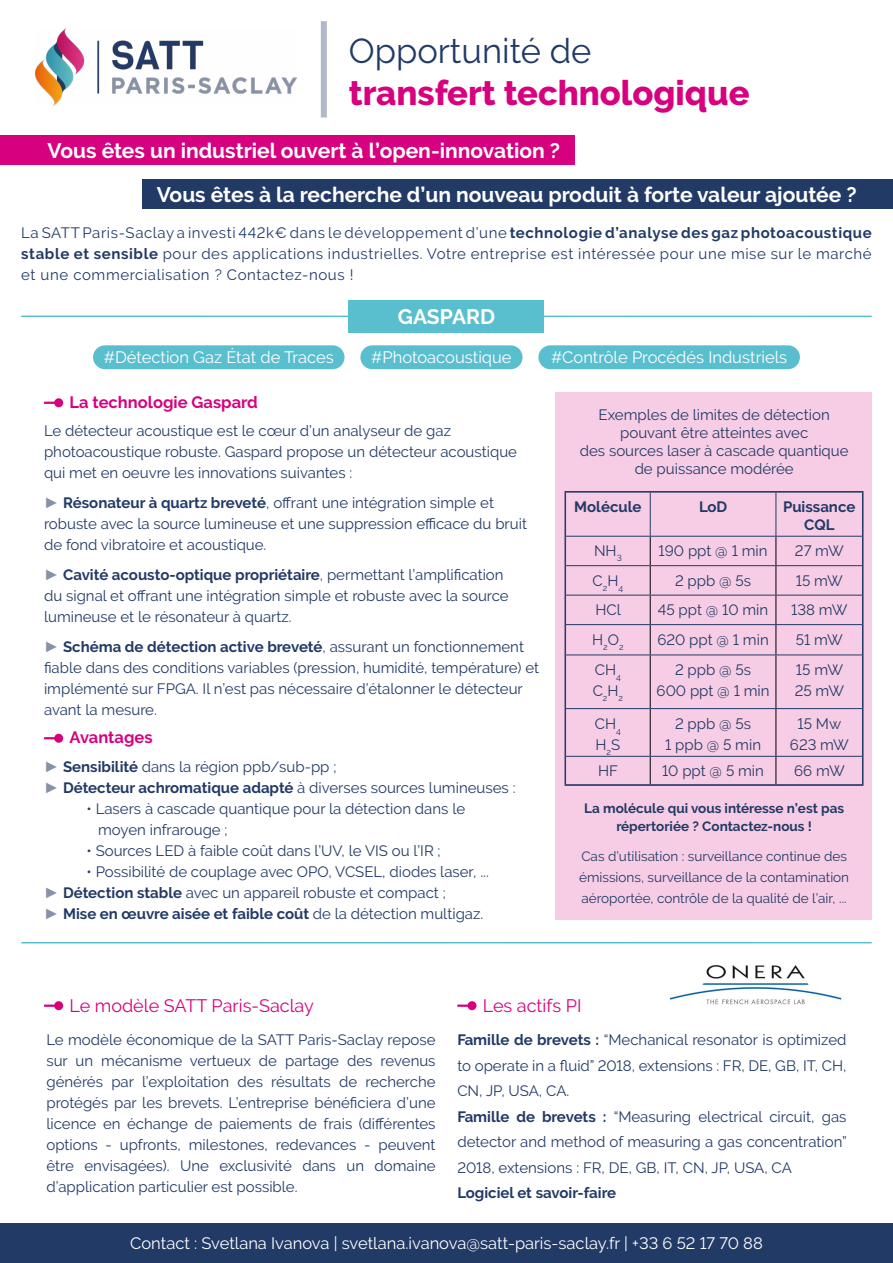
<style>
.page{position:relative;width:893px;height:1263px;background:#fff}
.page>*{position:absolute;margin:0;border:0;box-sizing:border-box;transform-origin:0 0}
.t1{font:800 34.5px "Raleway";color:#d7007f}
.t2{font:34.5px "Raleway";color:#223a66}
.t3{font:700 21px "Raleway";color:#fff}
.t4{font:18px "Raleway";color:#d7007f}
.t5{font:16.5px "Raleway";color:#fff}
.t6{font:700 16.5px "Raleway";color:#d7007f}
.t7{font:15px/21px "Raleway";color:#223a66}
.t8{font:700 15px/18px "Raleway";color:#223a66;text-align:center}
.t9{font:13.5px/21px "Raleway";color:#223a66}
.t10{font:700 13.5px/18px "Raleway";color:#223a66;text-align:center}
.s1{font-weight:700}
.s2{font-family:"Arial";color:#8692a7}
</style>
<div class="page">
<div style="left:555px;top:392px;width:317px;height:527px;background:#f7cde5"></div>
<hr style="left:21px;top:316px;width:851px;height:1px;background:#59bfce">
<div style="left:142px;top:179px;width:751px;height:29px;background:#223a66"></div>
<img style="left:35px;top:29px;width:262px;height:77px">
<div style="left:321px;top:21px;width:6px;height:96px;background:#b0b8c9"></div>
<div style="left:0;top:135px;width:574px;height:30px;background:#d7007f"></div>
<div style="left:349px;top:301px;width:195px;height:32px;background:#59bfce"></div>
<div style="left:0;top:1223px;width:893px;height:40px;background:#223a66"></div>
<div style="left:93px;top:345px;width:252px;height:24px;background:#59bfce;border-radius:12px"></div>
<div style="left:360px;top:345px;width:163px;height:24px;background:#59bfce;border-radius:12px"></div>
<div style="left:538px;top:345px;width:262px;height:24px;background:#59bfce;border-radius:12px"></div>
<hr style="left:457px;top:1004px;width:15px;height:3px;background:#d7007f">
<div style="left:467px;top:1001px;width:9px;height:9px;background:#d7007f;border-radius:50%"></div>
<hr style="left:44px;top:1004px;width:15px;height:3px;background:#d7007f">
<div style="left:54px;top:1001px;width:9px;height:9px;background:#d7007f;border-radius:50%"></div>
<svg style="left:650px;top:537px;width:1px;height:117px"></svg>
<svg style="left:776px;top:537px;width:1px;height:117px"></svg>
<hr style="left:650px;top:655px;width:1px;height:53px;background:#000">
<hr style="left:776px;top:655px;width:1px;height:53px;background:#000">
<hr style="left:650px;top:709px;width:1px;height:47px;background:#000">
<hr style="left:776px;top:709px;width:1px;height:47px;background:#000">
<svg style="left:650px;top:757px;width:1px;height:26px"></svg>
<svg style="left:776px;top:757px;width:1px;height:26px"></svg>
<hr style="left:565px;top:565px;width:85px;height:1px;background:#223a66">
<hr style="left:650px;top:565px;width:126px;height:1px;background:#223a66">
<hr style="left:776px;top:565px;width:87px;height:1px;background:#223a66">
<hr style="left:565px;top:595px;width:85px;height:1px;background:#223a66">
<hr style="left:650px;top:595px;width:126px;height:1px;background:#223a66">
<hr style="left:776px;top:595px;width:87px;height:1px;background:#223a66">
<hr style="left:565px;top:624px;width:85px;height:1px;background:#223a66">
<hr style="left:650px;top:624px;width:126px;height:1px;background:#223a66">
<hr style="left:776px;top:624px;width:87px;height:1px;background:#223a66">
<hr style="left:565px;top:654px;width:85px;height:1px;background:#223a66">
<hr style="left:650px;top:654px;width:126px;height:1px;background:#223a66">
<hr style="left:776px;top:654px;width:87px;height:1px;background:#223a66">
<hr style="left:565px;top:708px;width:85px;height:1px;background:#223a66">
<hr style="left:650px;top:708px;width:126px;height:1px;background:#223a66">
<hr style="left:776px;top:708px;width:87px;height:1px;background:#223a66">
<hr style="left:565px;top:756px;width:85px;height:1px;background:#223a66">
<hr style="left:650px;top:756px;width:126px;height:1px;background:#223a66">
<hr style="left:776px;top:756px;width:87px;height:1px;background:#223a66">
<hr style="left:650px;top:492px;width:1px;height:44px;background:#223a66">
<hr style="left:776px;top:492px;width:1px;height:44px;background:#223a66">
<hr style="left:565px;top:536px;width:85px;height:1px;background:#223a66">
<hr style="left:650px;top:536px;width:126px;height:1px;background:#223a66">
<hr style="left:776px;top:536px;width:87px;height:1px;background:#223a66">
<div style="left:565px;top:491px;width:298px;height:294px;border:1px solid #223a66"></div>
<svg style="left:44px;top:737px;width:10px;height:2px"></svg>
<div style="left:54px;top:734px;width:9px;height:9px;background:#d7007f;border-radius:50%"></div>
<svg style="left:44px;top:402px;width:10px;height:2px"></svg>
<div style="left:54px;top:398px;width:9px;height:9px;background:#d7007f;border-radius:50%"></div>
<hr style="left:21px;top:942px;width:851px;height:1px;background:#59bfce">
<img style="left:669px;top:965px;width:173px;height:40px">
<h1 class="t2" style="left:349px;top:31px;width:244px">Opportunité de</h1>
<h1 class="t1" style="left:349px;top:73px;width:402px">transfert technologique</h1>
<h2 class="t3" style="left:48px;top:138px;width:514px">Vous êtes un industriel ouvert à l’open-innovation ?</h2>
<h2 class="t3" style="left:157px;top:182px;width:701px">Vous êtes à la recherche d’un nouveau produit à forte valeur ajoutée ?</h2>
<p class="t7" style="left:21px;top:223px;width:852px;text-align:justify">La SATT Paris-Saclay a investi 442k€ dans le développement d’une <span class="s1">technologie d’analyse des gaz photoacoustique stable et sensible</span> pour des applications industrielles. Votre entreprise est intéressée pour une mise sur le marché et une commercialisation ? Contactez-nous !</p>
<h2 class="t3" style="left:398px;top:305px;width:99px">GASPARD</h2>
<p class="t5" style="left:104px;top:348px;width:231px">#Détection Gaz État de Traces</p>
<p class="t5" style="left:371px;top:348px;width:142px">#Photoacoustique</p>
<p class="t5" style="left:551px;top:348px;width:238px">#Contrôle Procédés Industriels</p>
<p class="t6" style="left:70px;top:393px;width:190px">La technologie Gaspard</p>
<p class="t7" style="left:44px;top:420px;width:474px">Le détecteur acoustique est le cœur d’un analyseur de gaz photoacoustique robuste. Gaspard propose un détecteur acoustique qui met en oeuvre les innovations suivantes :</p>
<p class="t7" style="left:44px;top:492px;width:484px"><span class="s2">►</span> <span class="s1">Résonateur à quartz breveté</span>, offrant une intégration simple et robuste avec la source lumineuse et une suppression efficace du bruit de fond vibratoire et acoustique.</p>
<p class="t7" style="left:44px;top:564px;width:466px"><span class="s2">►</span> <span class="s1">Cavité acousto-optique propriétaire</span>, permettant l’amplification du signal et offrant une intégration simple et robuste avec la source lumineuse et le résonateur à quartz.</p>
<p class="t7" style="left:44px;top:636px;width:497px"><span class="s2">►</span> <span class="s1">Schéma de détection active breveté</span>, assurant un fonctionnement fiable dans des conditions variables (pression, humidité, température) et implémenté sur FPGA. Il n’est pas nécessaire d’étalonner le détecteur avant la mesure.</p>
<p class="t6" style="left:70px;top:728px;width:85px">Avantages</p>
<p class="t7" style="left:44px;top:756px;width:473px"><span class="s2">►</span> <span class="s1">Sensibilité</span> dans la région ppb/sub-pp ;<br><span class="s2">►</span> <span class="s1">Détecteur achromatique adapté</span> à diverses sources lumineuses :</p>
<p class="t7" style="left:98px;top:798px;width:369px;text-indent:-11px">• Lasers à cascade quantique pour la détection dans le moyen infrarouge ;</p>
<p class="t7" style="left:87px;top:840px;width:356px">• Sources LED à faible coût dans l’UV, le VIS ou l’IR ;</p>
<p class="t7" style="left:44px;top:861px;width:446px;text-indent:43px">• Possibilité de couplage avec OPO, VCSEL, diodes laser, ... <span class="s2">►</span> <span class="s1">Détection stable</span> avec un appareil robuste et compact ;<br><span class="s2">►</span> <span class="s1">Mise en œuvre aisée et faible coût</span> de la détection multigaz.</p>
<p class="t7" style="left:580px;top:405px;width:270px;line-height:18px;text-align:center">Exemples de limites de détection pouvant être atteintes avec<br>des sources laser à cascade quantique de puissance modérée</p>
<p class="t8" style="left:574px;top:498px;width:69px">Molécule</p>
<p class="t8" style="left:699px;top:498px;width:30px">LoD</p>
<p class="t8" style="left:783px;top:498px;width:74px">Puissance<br>CQL</p>
<p class="t7" style="left:594px;top:540px;width:29px">NH<sub>3</sub></p>
<p class="t7" style="left:659px;top:540px;width:110px">190 ppt @ 1 min</p>
<p class="t7" style="left:795px;top:540px;width:51px">27 mW</p>
<p class="t7" style="left:593px;top:570px;width:32px">C<sub>2</sub>H<sub>4</sub></p>
<p class="t7" style="left:675px;top:570px;width:78px">2 ppb @ 5s</p>
<p class="t7" style="left:796px;top:570px;width:49px">15 mW</p>
<p class="t7" style="left:595px;top:599px;width:27px">HCl</p>
<p class="t7" style="left:658px;top:599px;width:112px">45 ppt @ 10 min</p>
<p class="t7" style="left:791px;top:599px;width:58px">138 mW</p>
<p class="t7" style="left:592px;top:629px;width:33px">H<sub>2</sub>O<sub>2</sub></p>
<p class="t7" style="left:657px;top:629px;width:113px">620 ppt @ 1 min</p>
<p class="t7" style="left:796px;top:629px;width:49px">51 mW</p>
<p class="t7" style="left:593px;top:659px;width:32px">CH<sub>4<br></sub>C<sub>2</sub>H<sub>2</sub></p>
<p class="t7" style="left:657px;top:659px;width:114px;text-align:center">2 ppb @ 5s<br>600 ppt @ 1 min</p>
<p class="t7" style="left:795px;top:659px;width:51px">15 mW<br>25 mW</p>
<p class="t7" style="left:595px;top:713px;width:28px">CH<sub>4<br></sub>H<sub>2</sub>S</p>
<p class="t7" style="left:665px;top:713px;width:98px;text-align:center">2 ppb @ 5s<br>1 ppb @ 5 min</p>
<p class="t7" style="left:790px;top:713px;width:61px;text-align:center">15 Mw<br>623 mW</p>
<p class="t7" style="left:598px;top:760px;width:21px">HF</p>
<p class="t7" style="left:662px;top:760px;width:103px">10 ppt @ 5 min</p>
<p class="t7" style="left:794px;top:760px;width:52px">66 mW</p>
<p class="t10" style="left:584px;top:799px;width:261px">La molécule qui vous intéresse n’est pas répertoriée ? Contactez-nous !</p>
<p class="t9" style="left:579px;top:846px;width:271px">Cas d’utilisation : surveillance continue des émissions, surveillance de la contamination aéroportée, contrôle de la qualité de l’air, ...</p>
<p class="t4" style="left:70px;top:995px;width:246px">Le modèle SATT Paris-Saclay</p>
<p class="t4" style="left:483px;top:995px;width:100px">Les actifs PI</p>
<p class="t7" style="left:457px;top:1027px;width:391px;line-height:25.5px"><span class="s1">Famille de brevets :</span> “Mechanical resonator is optimized to operate in a fluid” 2018, extensions : FR, DE, GB, IT, CH, CN, JP, USA, CA.<br><span class="s1">Famille de brevets :</span> “Measuring electrical circuit, gas detector and method of measuring a gas concentration” 2018, extensions : FR, DE, GB, IT, CN, JP, USA, CA</p>
<p class="t8" style="left:457px;top:1184px;width:160px">Logiciel et savoir-faire</p>
<p class="t7" style="left:46px;top:1029px;width:391px;text-align:justify">Le modèle économique de la SATT Paris-Saclay repose sur un mécanisme vertueux de partage des revenus générés par l’exploitation des résultats de recherche protégés par les brevets. L’entreprise bénéficiera d’une licence en échange de paiements de frais (différentes options - upfronts, milestones, redevances - peuvent être envisagées). Une exclusivité dans un domaine d’application particulier est possible.</p>
<p class="t5" style="left:130px;top:1234px;width:634px">Contact : Svetlana Ivanova | svetlana.ivanova@satt-paris-saclay.fr | +33 6 52 17 70 88</p>
</div>
